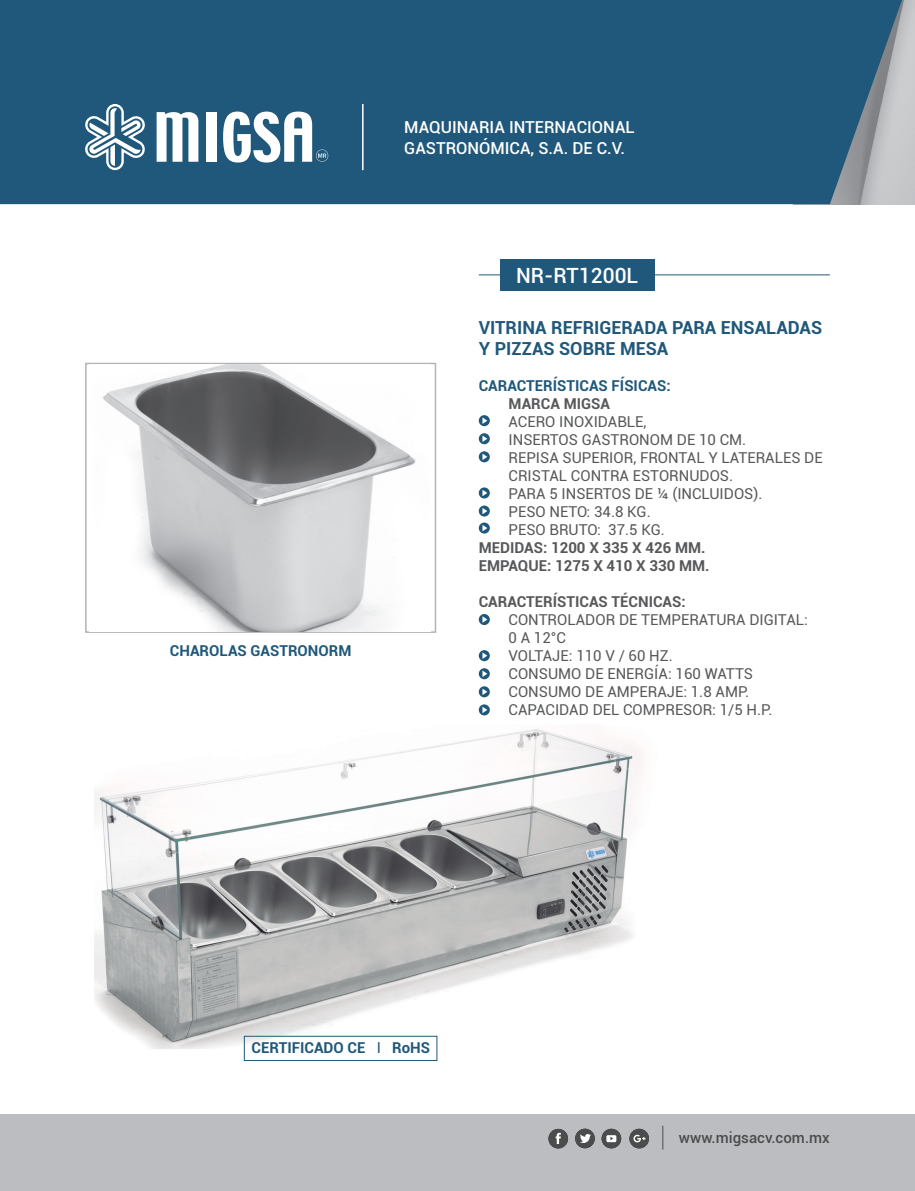
<style>
.page{position:relative;width:915px;height:1191px;background:#fff}
.page>*{position:absolute;margin:0;border:0;box-sizing:border-box;transform-origin:0 0}
.t1{font:500 21px "Roboto";color:#fff}
.t2{font:700 18px/21px "Roboto";color:#1f587a}
.t3{font:500 16.5px/21px "Roboto";color:#fff}
.t4{font:15px/18px "Roboto";color:#57585a}
.t5{font:700 15px "Roboto";color:#57585a}
.t6{font:700 15px "Roboto";color:#1f587a}
.t7{font:500 15px "Roboto";color:#4b4c4d}
.s1{font-weight:400}
</style>
<div class="page">
<hr style="left:478px;top:274px;width:351px;height:1px;background:#1f587a">
<div style="left:500px;top:259px;width:154px;height:32px;background:#1f587a"></div>
<div style="left:0;top:0;width:906px;height:204px;background:#1f587a"></div>
<div style="left:0;top:1114px;width:914px;height:77px;background:#bcbdc0"></div>
<svg style="left:84px;top:104px;width:62px;height:66px"></svg>
<svg style="left:156px;top:112px;width:42px;height:50px"></svg>
<div style="left:206px;top:112px;width:10px;height:50px;background:#fff"></div>
<svg style="left:223px;top:112px;width:105px;height:50px"></svg>
<hr style="left:362px;top:104px;width:1px;height:66px;background:#fff">
<div style="left:548px;top:1128px;width:20px;height:20px;background:#4b4c4d;border-radius:50%"></div>
<svg style="left:555px;top:1132px;width:5px;height:12px"></svg>
<div style="left:575px;top:1128px;width:19px;height:20px;background:#4b4c4d;border-radius:50%"></div>
<svg style="left:580px;top:1134px;width:10px;height:9px"></svg>
<div style="left:601px;top:1128px;width:20px;height:20px;background:#4b4c4d;border-radius:50%"></div>
<svg style="left:606px;top:1135px;width:10px;height:7px"></svg>
<div style="left:629px;top:1128px;width:19px;height:20px;background:#4b4c4d;border-radius:50%"></div>
<svg style="left:633px;top:1134px;width:12px;height:8px"></svg>
<svg style="left:662px;top:1125px;width:1px;height:24px"></svg>
<img style="left:95px;top:729px;width:548px;height:320px">
<svg style="left:478px;top:433px;width:11px;height:11px"></svg>
<svg style="left:482px;top:435px;width:5px;height:7px"></svg>
<svg style="left:478px;top:451px;width:11px;height:11px"></svg>
<svg style="left:482px;top:453px;width:5px;height:7px"></svg>
<svg style="left:478px;top:650px;width:11px;height:11px"></svg>
<svg style="left:482px;top:652px;width:5px;height:7px"></svg>
<svg style="left:478px;top:668px;width:11px;height:11px"></svg>
<svg style="left:482px;top:670px;width:5px;height:7px"></svg>
<svg style="left:478px;top:686px;width:11px;height:11px"></svg>
<svg style="left:482px;top:688px;width:5px;height:7px"></svg>
<svg style="left:478px;top:704px;width:11px;height:11px"></svg>
<svg style="left:482px;top:706px;width:5px;height:7px"></svg>
<svg style="left:478px;top:415px;width:11px;height:11px"></svg>
<svg style="left:482px;top:417px;width:5px;height:7px"></svg>
<svg style="left:478px;top:614px;width:11px;height:11px"></svg>
<svg style="left:482px;top:616px;width:5px;height:7px"></svg>
<div style="left:244px;top:1036px;width:193px;height:24px;border:1px solid #1f587a"></div>
<svg style="left:478px;top:487px;width:11px;height:11px"></svg>
<svg style="left:482px;top:490px;width:5px;height:6px"></svg>
<svg style="left:478px;top:522px;width:11px;height:11px"></svg>
<svg style="left:482px;top:525px;width:5px;height:6px"></svg>
<svg style="left:478px;top:505px;width:11px;height:11px"></svg>
<svg style="left:482px;top:508px;width:5px;height:6px"></svg>
<div style="left:85px;top:363px;width:351px;height:270px;border:2px solid #b2b3b7"></div>
<img style="left:90px;top:364px;width:340px;height:267px">
<p class="t6" style="left:170px;top:639px;width:183px">CHAROLAS GASTRONORM</p>
<p class="t3" style="left:404px;top:116px;width:232px">MAQUINARIA INTERNACIONAL<br>GASTRONÓMICA, S.A. DE C.V.</p>
<p class="t1" style="left:516px;top:260px;width:123px">NR-RT1200L</p>
<p class="t2" style="left:478px;top:316px;width:345px">VITRINA REFRIGERADA PARA ENSALADAS<br>Y PIZZAS SOBRE MESA</p>
<p class="t6" style="left:478px;top:375px;width:193px">CARACTERÍSTICAS FÍSICAS:</p>
<p class="t5" style="left:508px;top:393px;width:103px">MARCA MIGSA</p>
<p class="t4" style="left:508px;top:412px;width:139px">ACERO INOXIDABLE,</p>
<p class="t4" style="left:508px;top:430px;width:239px">INSERTOS GASTRONOM DE 10 CM.</p>
<p class="t4" style="left:508px;top:448px;width:315px">REPISA SUPERIOR, FRONTAL Y LATERALES DE<br>CRISTAL CONTRA ESTORNUDOS.</p>
<p class="t4" style="left:508px;top:484px;width:255px">PARA 5 INSERTOS DE ¼ (INCLUIDOS).</p>
<p class="t4" style="left:508px;top:502px;width:144px">PESO NETO: 34.8 KG.</p>
<p class="t4" style="left:508px;top:520px;width:158px">PESO BRUTO: 37.5 KG.</p>
<p class="t5" style="left:478px;top:537px;width:228px">MEDIDAS: 1200 X 335 X 426 MM.</p>
<p class="t5" style="left:478px;top:555px;width:232px">EMPAQUE: 1275 X 410 X 330 MM.</p>
<p class="t5" style="left:478px;top:591px;width:208px">CARACTERÍSTICAS TÉCNICAS:</p>
<p class="t4" style="left:508px;top:610px;width:301px">CONTROLADOR DE TEMPERATURA DIGITAL:</p>
<p class="t4" style="left:508px;top:628px;width:59px">0 A 12°C</p>
<p class="t4" style="left:508px;top:646px;width:166px">VOLTAJE: 110 V / 60 HZ.</p>
<p class="t4" style="left:508px;top:664px;width:246px">CONSUMO DE ENERGÍA: 160 WATTS</p>
<p class="t4" style="left:508px;top:682px;width:242px">CONSUMO DE AMPERAJE: 1.8 AMP.</p>
<p class="t4" style="left:508px;top:700px;width:265px">CAPACIDAD DEL COMPRESOR: 1/5 H.P.</p>
<p class="t6" style="left:251px;top:1036px;width:180px">CERTIFICADO CE <span class="s1">I</span> RoHS</p>
<p class="t7" style="left:678px;top:1127px;width:152px">www.migsacv.com.mx</p>
</div>
